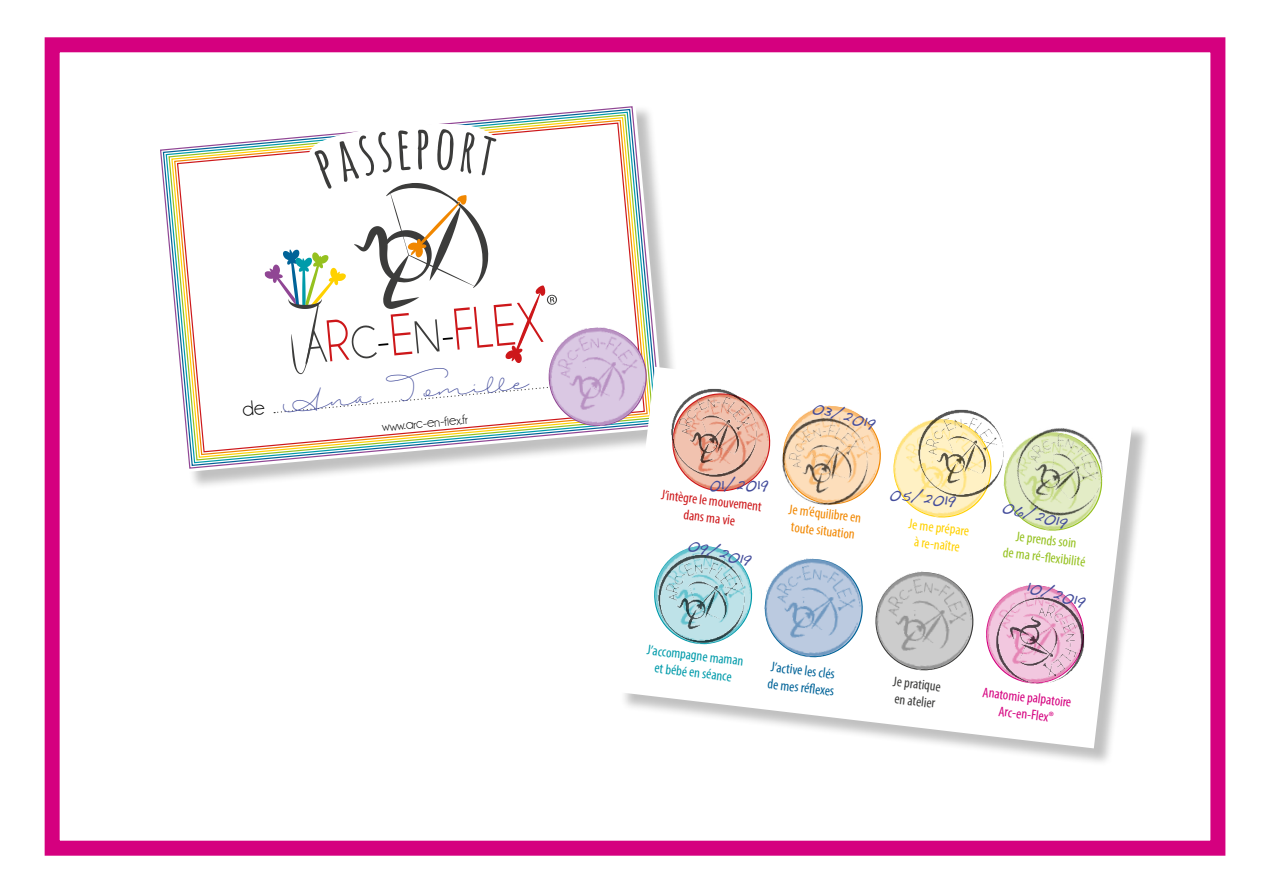
<style>
.page{position:relative;width:1263px;height:893px;background:#fff}
.page>*{position:absolute;margin:0;border:0;box-sizing:border-box;transform-origin:0 0}
.t1{font:700 59.1px "Amatic";color:#3c3c3b}
.t2{font:22.5px "Autumn Chant";color:#434c9b}
.t3{font:18px "Handwriting Dakota";color:#434c9b}
.t4{font:condensed 14.25px/17.1px "Myriad Pro";color:#009baa;text-align:center}
.t5{font:condensed 14.25px/17.1px "Myriad Pro";color:#95c11f;text-align:center}
.t6{font:condensed 14.25px/17.1px "Myriad Pro";color:#d5007f;text-align:center}
.t7{font:condensed 14.25px/17.1px "Myriad Pro";color:#f18700;text-align:center}
.t8{font:condensed 14.25px/17px "Myriad Pro";color:#006398}
.t9{font:condensed 14.25px/17.1px "Myriad Pro";color:#ffd100;text-align:center}
.t10{font:condensed 14.25px/17.1px "Myriad Pro";color:#3c3c3b}
.t11{font:14.25px "Champagne&Limousines";color:#000}
.t12{font:condensed 14.25px "Myriad Pro";color:#cd171a}
.t13{font:condensed 14.1px "Myriad Pro";color:#cd171a}
</style>
<div class="page">
<div style="left:45px;top:37px;width:1180px;height:819px;border:15px solid #d5007f"></div>
<div style="left:159px;top:105px;width:524px;height:386px;background:#000;opacity:.25"></div>
<svg style="left:159px;top:106px;width:503px;height:363px"></svg>
<img style="left:545px;top:323px;width:106px;height:107px">
<div style="left:619px;top:369px;width:532px;height:398px;background:#000;opacity:.25"></div>
<svg style="left:617px;top:367px;width:515px;height:381px"></svg>
<svg style="left:651px;top:543px;width:215px;height:116px"></svg>
<svg style="left:669px;top:390px;width:215px;height:117px"></svg>
<svg style="left:872px;top:569px;width:215px;height:117px"></svg>
<img style="left:778px;top:401px;width:108px;height:109px">
<img style="left:888px;top:414px;width:106px;height:109px">
<img style="left:981px;top:580px;width:108px;height:109px">
<img style="left:871px;top:567px;width:107px;height:109px">
<img style="left:759px;top:554px;width:108px;height:108px">
<img style="left:650px;top:541px;width:107px;height:109px">
<img style="left:665px;top:383px;width:98px;height:99px">
<img style="left:769px;top:404px;width:113px;height:115px">
<img style="left:991px;top:592px;width:99px;height:98px">
<img style="left:912px;top:403px;width:98px;height:100px">
<img style="left:994px;top:406px;width:131px;height:132px">
<img style="left:652px;top:549px;width:98px;height:99px">
<svg style="left:242px;top:118px;width:406px;height:310px"></svg>
<h1 class="t1" style="left:416px;top:104px;width:16px">p</h1>
<p class="t2" style="left:283px;top:391px;width:247px;rotate:-5deg">Ana Tomill e</p>
<p class="t11" style="left:381px;top:419px;width:88px;rotate:-5deg">www.arc-en-flex.fr</p>
<p class="t3" style="left:816px;top:395px;width:66px;rotate:15deg">03/2019</p>
<p class="t3" style="left:709px;top:472px;width:61px">01/2019</p>
<p class="t13" style="left:662px;top:486px;width:103px;rotate:7deg">J’intègre le mouvement</p>
<p class="t12" style="left:685px;top:506px;width:53px;rotate:7deg">dans ma vie</p>
<p class="t7" style="left:790px;top:500px;width:74px;rotate:7deg">Je m’équilibre en toute situation</p>
<p class="t3" style="left:691px;top:532px;width:66px;rotate:15deg">09/2019</p>
<p class="t4" style="left:648px;top:641px;width:99px;rotate:7deg">J’accompagne maman et bébé en séance</p>
<p class="t8" style="left:771px;top:658px;width:68px;rotate:7deg">J’active les clés de mes réfl exes</p>
<p class="t3" style="left:891px;top:481px;width:68px;rotate:7deg">05/2019</p>
<p class="t9" style="left:910px;top:515px;width:62px;rotate:7deg">Je me prépare à re-naître</p>
<p class="t3" style="left:1006px;top:494px;width:68px;rotate:15deg">06/2019</p>
<p class="t5" style="left:1006px;top:526px;width:84px;rotate:7deg">Je prends soin<br>de ma ré-fl exibilité</p>
<p class="t3" style="left:1030px;top:574px;width:61px;rotate:15deg">10/2019</p>
<p class="t10" style="left:894px;top:672px;width:50px;rotate:7deg">Je pratique en atelier</p>
<p class="t6" style="left:984px;top:683px;width:91px;rotate:7deg">Anatomie palpatoire<br>Arc-en-Flex®</p>
</div>
